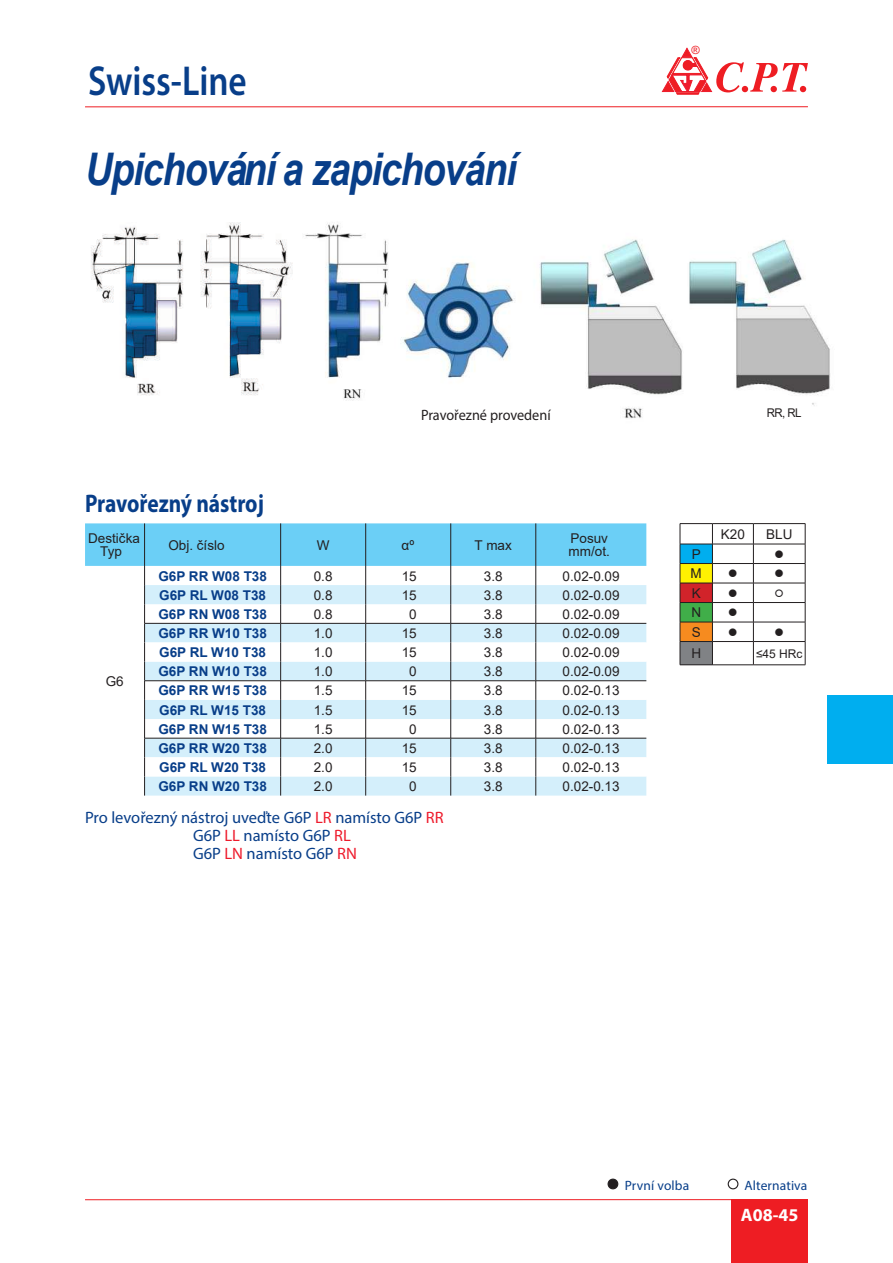
<style>
.page{position:relative;width:893px;height:1263px;background:#fff}
.page>*{position:absolute;margin:0;border:0;box-sizing:border-box;transform-origin:0 0}
.t1{font:italic 700 45px "Arial";letter-spacing:-.03em;color:#083e89;scale:.84 1}
.t2{font:600 42px "Myriad Pro";color:#083e89;scale:.84 1}
.t3{font:700 25.5px "Myriad Pro";color:#083e89;scale:.84 1}
.t4{font:700 18px "Myriad Pro";color:#fff}
.t5{font:16.5px/18px "Myriad Pro";color:#083e89}
.t6{font:15px "Myriad Pro";color:#231f20;scale:.95 1}
.t7{font:13.5px/13.5px "Arial";color:#231f20;text-align:center}
.t8{font:700 13.5px "Arial";color:#083e89}
.t9{font:13.5px "Myriad Pro";letter-spacing:.01em;color:#083e89}
.t10{font:12px "Arial";color:#231f20}
.t11{font:12px "Arial";color:#231f20;scale:.95 1}
.t12{font:11.25px "Arial";color:#ee1d23}
.s1{color:#ee1b2c}
</style>
<div class="page">
<hr style="left:85px;top:106px;width:723px;height:1px;background:#ee1d23">
<div style="left:731px;top:1199px;width:77px;height:64px;background:#ee1d23"></div>
<hr style="left:85px;top:1199px;width:723px;height:1px;background:#ee1d23">
<div style="left:827px;top:695px;width:66px;height:68px;background:#00aeef"></div>
<svg style="left:662px;top:48px;width:146px;height:46px"></svg>
<img style="left:689px;top:239px;width:141px;height:167px">
<img style="left:91px;top:223px;width:202px;height:173px">
<img style="left:305px;top:223px;width:378px;height:196px">
<svg style="left:85px;top:523px;width:561px;height:272px"></svg>
<hr style="left:280px;top:523px;width:1px;height:43px;background:#231f20">
<hr style="left:365px;top:523px;width:1px;height:43px;background:#231f20">
<hr style="left:450px;top:523px;width:1px;height:43px;background:#231f20">
<hr style="left:535px;top:523px;width:1px;height:43px;background:#231f20">
<div style="left:680px;top:544px;width:32px;height:19px;background:#00aeef"></div>
<div style="left:680px;top:563px;width:32px;height:20px;background:#fff101"></div>
<div style="left:680px;top:583px;width:32px;height:19px;background:#d1232a"></div>
<div style="left:680px;top:602px;width:32px;height:20px;background:#40ae49"></div>
<div style="left:680px;top:622px;width:32px;height:19px;background:#f68b1f"></div>
<div style="left:680px;top:641px;width:32px;height:24px;background:#808285"></div>
<hr style="left:680px;top:523px;width:32px;height:1px;background:#231f20">
<hr style="left:680px;top:544px;width:32px;height:1px;background:#231f20">
<hr style="left:680px;top:563px;width:32px;height:1px;background:#231f20">
<hr style="left:680px;top:583px;width:32px;height:1px;background:#231f20">
<hr style="left:680px;top:602px;width:32px;height:1px;background:#231f20">
<hr style="left:680px;top:622px;width:32px;height:1px;background:#231f20">
<hr style="left:680px;top:641px;width:32px;height:1px;background:#231f20">
<svg style="left:680px;top:524px;width:1px;height:140px"></svg>
<hr style="left:680px;top:664px;width:32px;height:1px;background:#231f20">
<hr style="left:753px;top:523px;width:52px;height:1px;background:#231f20">
<hr style="left:712px;top:523px;width:41px;height:1px;background:#231f20">
<hr style="left:753px;top:544px;width:52px;height:1px;background:#231f20">
<hr style="left:712px;top:544px;width:41px;height:1px;background:#231f20">
<hr style="left:753px;top:563px;width:52px;height:1px;background:#231f20">
<hr style="left:712px;top:563px;width:41px;height:1px;background:#231f20">
<hr style="left:753px;top:583px;width:52px;height:1px;background:#231f20">
<hr style="left:712px;top:583px;width:41px;height:1px;background:#231f20">
<hr style="left:753px;top:602px;width:52px;height:1px;background:#231f20">
<hr style="left:712px;top:602px;width:41px;height:1px;background:#231f20">
<hr style="left:753px;top:622px;width:52px;height:1px;background:#231f20">
<hr style="left:712px;top:622px;width:41px;height:1px;background:#231f20">
<hr style="left:753px;top:641px;width:52px;height:1px;background:#231f20">
<svg style="left:805px;top:524px;width:1px;height:141px"></svg>
<hr style="left:712px;top:641px;width:41px;height:1px;background:#231f20">
<svg style="left:753px;top:524px;width:1px;height:140px"></svg>
<svg style="left:712px;top:524px;width:1px;height:140px"></svg>
<hr style="left:753px;top:664px;width:52px;height:1px;background:#231f20">
<hr style="left:712px;top:664px;width:41px;height:1px;background:#231f20">
<div style="left:728px;top:1178px;width:10px;height:11px;border:1px solid #231f20;border-radius:50%"></div>
<div style="left:608px;top:1179px;width:10px;height:10px;background:#231f20;border-radius:50%"></div>
<div style="left:607px;top:1178px;width:11px;height:11px;border:1px solid #231f20;border-radius:50%"></div>
<h2 class="t2" style="left:88px;top:64px;width:190px">Swiss-Line</h2>
<h1 class="t1" style="left:85px;top:152px;width:515px">Upichování a zapichování</h1>
<p class="t12" style="left:691px;top:46px;width:10px">®</p>
<h3 class="t3" style="left:85px;top:493px;width:214px">Pravořezný nástroj</h3>
<p class="t6" style="left:421px;top:409px;width:138px">Pravořezné provedení</p>
<p class="t11" style="left:767px;top:408px;width:38px">RR, RL</p>
<p class="t7" style="left:88px;top:533px;width:53px">Destička<br>Typ</p>
<p class="t7" style="left:168px;top:539px;width:58px">Obj. číslo</p>
<p class="t7" style="left:317px;top:539px;width:14px">W</p>
<p class="t7" style="left:402px;top:539px;width:14px">αº</p>
<p class="t7" style="left:475px;top:539px;width:39px">T max</p>
<p class="t7" style="left:569px;top:533px;width:43px;text-align:left">Posuv mm/ot.</p>
<p class="t7" style="left:106px;top:675px;width:20px">G6</p>
<p class="t8" style="left:158px;top:571px;width:110px">G6P RR W08 T38</p>
<p class="t7" style="left:314px;top:570px;width:20px">0.8</p>
<p class="t7" style="left:402px;top:570px;width:17px">15</p>
<p class="t7" style="left:484px;top:570px;width:20px">3.8</p>
<p class="t7" style="left:563px;top:570px;width:59px">0.02-0.09</p>
<p class="t8" style="left:159px;top:590px;width:108px">G6P RL W08 T38</p>
<p class="t7" style="left:314px;top:589px;width:20px">0.8</p>
<p class="t7" style="left:402px;top:589px;width:17px">15</p>
<p class="t7" style="left:484px;top:589px;width:20px">3.8</p>
<p class="t7" style="left:563px;top:589px;width:59px">0.02-0.09</p>
<p class="t8" style="left:158px;top:609px;width:110px">G6P RN W08 T38</p>
<p class="t7" style="left:314px;top:608px;width:20px">0.8</p>
<p class="t7" style="left:409px;top:608px;width:9px">0</p>
<p class="t7" style="left:484px;top:608px;width:20px">3.8</p>
<p class="t7" style="left:563px;top:608px;width:59px">0.02-0.09</p>
<p class="t8" style="left:158px;top:628px;width:110px">G6P RR W10 T38</p>
<p class="t7" style="left:314px;top:628px;width:20px">1.0</p>
<p class="t7" style="left:402px;top:628px;width:17px">15</p>
<p class="t7" style="left:484px;top:628px;width:20px">3.8</p>
<p class="t7" style="left:563px;top:628px;width:59px">0.02-0.09</p>
<p class="t8" style="left:159px;top:647px;width:108px">G6P RL W10 T38</p>
<p class="t7" style="left:314px;top:647px;width:20px">1.0</p>
<p class="t7" style="left:402px;top:647px;width:17px">15</p>
<p class="t7" style="left:484px;top:647px;width:20px">3.8</p>
<p class="t7" style="left:563px;top:647px;width:59px">0.02-0.09</p>
<p class="t8" style="left:158px;top:666px;width:110px">G6P RN W10 T38</p>
<p class="t7" style="left:314px;top:666px;width:20px">1.0</p>
<p class="t7" style="left:409px;top:666px;width:9px">0</p>
<p class="t7" style="left:484px;top:666px;width:20px">3.8</p>
<p class="t7" style="left:563px;top:666px;width:59px">0.02-0.09</p>
<p class="t8" style="left:158px;top:686px;width:110px">G6P RR W15 T38</p>
<p class="t7" style="left:314px;top:685px;width:20px">1.5</p>
<p class="t7" style="left:402px;top:685px;width:17px">15</p>
<p class="t7" style="left:484px;top:685px;width:20px">3.8</p>
<p class="t7" style="left:563px;top:685px;width:59px">0.02-0.13</p>
<p class="t8" style="left:159px;top:705px;width:108px">G6P RL W15 T38</p>
<p class="t7" style="left:314px;top:704px;width:20px">1.5</p>
<p class="t7" style="left:402px;top:704px;width:17px">15</p>
<p class="t7" style="left:484px;top:704px;width:20px">3.8</p>
<p class="t7" style="left:563px;top:704px;width:59px">0.02-0.13</p>
<p class="t8" style="left:158px;top:724px;width:110px">G6P RN W15 T38</p>
<p class="t7" style="left:314px;top:723px;width:20px">1.5</p>
<p class="t7" style="left:409px;top:723px;width:9px">0</p>
<p class="t7" style="left:484px;top:723px;width:20px">3.8</p>
<p class="t7" style="left:563px;top:723px;width:59px">0.02-0.13</p>
<p class="t8" style="left:158px;top:743px;width:110px">G6P RR W20 T38</p>
<p class="t7" style="left:314px;top:743px;width:20px">2.0</p>
<p class="t7" style="left:402px;top:743px;width:17px">15</p>
<p class="t7" style="left:484px;top:743px;width:20px">3.8</p>
<p class="t7" style="left:563px;top:743px;width:59px">0.02-0.13</p>
<p class="t8" style="left:159px;top:762px;width:108px">G6P RL W20 T38</p>
<p class="t7" style="left:314px;top:762px;width:20px">2.0</p>
<p class="t7" style="left:402px;top:762px;width:17px">15</p>
<p class="t7" style="left:484px;top:762px;width:20px">3.8</p>
<p class="t7" style="left:563px;top:762px;width:59px">0.02-0.13</p>
<p class="t8" style="left:158px;top:781px;width:110px">G6P RN W20 T38</p>
<p class="t7" style="left:314px;top:781px;width:20px">2.0</p>
<p class="t7" style="left:409px;top:781px;width:9px">0</p>
<p class="t7" style="left:484px;top:781px;width:20px">3.8</p>
<p class="t7" style="left:563px;top:781px;width:59px">0.02-0.13</p>
<p class="t5" style="left:193px;top:810px;width:252px;text-indent:-108px">Pro levořezný nástroj uveďte G6P <span class="s1">LR</span> namísto G6P <span class="s1">RR<br></span>G6P <span class="s1">LL</span> namísto G6P <span class="s1">RL<br></span>G6P <span class="s1">LN</span> namísto G6P <span class="s1">RN</span></p>
<p class="t7" style="left:721px;top:529px;width:26px">K20</p>
<p class="t7" style="left:766px;top:529px;width:28px">BLU</p>
<p class="t7" style="left:692px;top:549px;width:11px">P</p>
<p class="t7" style="left:691px;top:568px;width:13px">M</p>
<p class="t7" style="left:692px;top:588px;width:11px">K</p>
<p class="t7" style="left:691px;top:607px;width:11px">N</p>
<p class="t7" style="left:692px;top:627px;width:11px">S</p>
<p class="t7" style="left:691px;top:648px;width:11px">H</p>
<p class="t10" style="left:756px;top:649px;width:48px">≤45 HRc</p>
<p class="t9" style="left:625px;top:1179px;width:66px">První volba</p>
<p class="t9" style="left:744px;top:1179px;width:64px">Alternativa</p>
<h3 class="t4" style="left:741px;top:1207px;width:59px">A08-45</h3>
</div>
